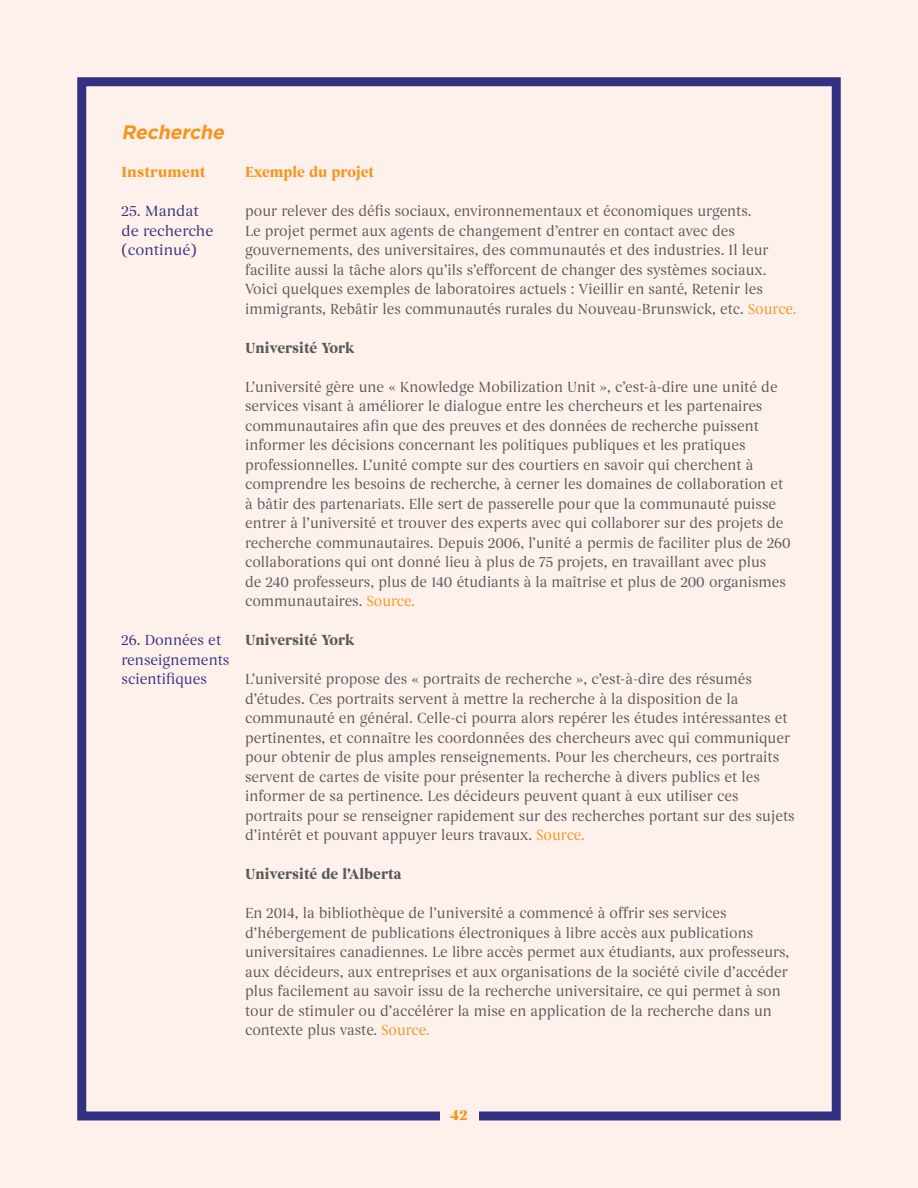
<style>
.page{position:relative;width:918px;height:1188px;background:#fef1eb}
.page>*{position:absolute;margin:0;border:0;box-sizing:border-box;transform-origin:0 0}
.t1{font:italic 700 19.5px "Gotham";color:#f7941e}
.t2{font:15px/19.5px "Begum";color:#58595b;scale:.95 1}
.t3{font:700 15px "Begum";color:#58595b;scale:.95 1}
.t4{font:15px/19.5px "Begum";color:#333181;scale:.96 1}
.t5{font:15px/19.5px "Begum";color:#333181}
.t6{font:700 15px "Begum";color:#f7941e;scale:.95 1}
.t7{font:700 15px "Begum";color:#f7941e}
.s1{color:#f7941e}
</style>
<div class="page">
<div style="left:77px;top:77px;width:764px;height:1043px;border:9px solid #333181"></div>
<div style="left:440px;top:1096px;width:39px;height:39px;background:#fef1eb"></div>
<h1 class="t1" style="left:122px;top:121px;width:108px">Recherche</h1>
<p class="t7" style="left:122px;top:163px;width:86px">Instrument</p>
<p class="t5" style="left:122px;top:202px;width:93px">25. Mandat de recherche (continué)</p>
<p class="t4" style="left:122px;top:631px;width:114px">26. Données et renseignements scientifiques</p>
<p class="t6" style="left:245px;top:163px;width:137px">Exemple du projet</p>
<p class="t2" style="left:245px;top:202px;width:582px">pour relever des défis sociaux, environnementaux et économiques urgents.<br>Le projet permet aux agents de changement d’entrer en contact avec des gouvernements, des universitaires, des communautés et des industries. Il leur facilite aussi la tâche alors qu’ils s’efforcent de changer des systèmes sociaux.<br>Voici quelques exemples de laboratoires actuels : Vieillir en santé, Retenir les immigrants, Rebâtir les communautés rurales du Nouveau-Brunswick, etc. <span class="s1">Source.</span></p>
<p class="t3" style="left:245px;top:338px;width:117px">Université York</p>
<p class="t2" style="left:245px;top:377px;width:576px">L’université gère une « Knowledge Mobilization Unit », c’est-à-dire une unité de services visant à améliorer le dialogue entre les chercheurs et les partenaires communautaires afin que des preuves et des données de recherche puissent informer les décisions concernant les politiques publiques et les pratiques professionnelles. L’unité compte sur des courtiers en savoir qui cherchent à comprendre les besoins de recherche, à cerner les domaines de collaboration et à bâtir des partenariats. Elle sert de passerelle pour que la communauté puisse entrer à l’université et trouver des experts avec qui collaborer sur des projets de recherche communautaires. Depuis 2006, l’unité a permis de faciliter plus de 260 collaborations qui ont donné lieu à plus de 75 projets, en travaillant avec plus<br>de 240 professeurs, plus de 140 étudiants à la maîtrise et plus de 200 organismes communautaires. <span class="s1">Source.</span></p>
<p class="t3" style="left:245px;top:631px;width:117px">Université York</p>
<p class="t2" style="left:245px;top:670px;width:580px">L’université propose des « portraits de recherche », c’est-à-dire des résumés d’études. Ces portraits servent à mettre la recherche à la disposition de la communauté en général. Celle-ci pourra alors repérer les études intéressantes et pertinentes, et connaître les coordonnées des chercheurs avec qui communiquer pour obtenir de plus amples renseignements. Pour les chercheurs, ces portraits servent de cartes de visite pour présenter la recherche à divers publics et les informer de sa pertinence. Les décideurs peuvent quant à eux utiliser ces portraits pour se renseigner rapidement sur des recherches portant sur des sujets d’intérêt et pouvant appuyer leurs travaux. <span class="s1">Source.</span></p>
<p class="t3" style="left:245px;top:865px;width:166px">Université de l’Alberta</p>
<p class="t2" style="left:245px;top:904px;width:574px">En 2014, la bibliothèque de l’université a commencé à offrir ses services d’hébergement de publications électroniques à libre accès aux publications universitaires canadiennes. Le libre accès permet aux étudiants, aux professeurs, aux décideurs, aux entreprises et aux organisations de la société civile d’accéder plus facilement au savoir issu de la recherche universitaire, ce qui permet à son tour de stimuler ou d’accélérer la mise en application de la recherche dans un contexte plus vaste. <span class="s1">Source.</span></p>
<p class="t7" style="left:450px;top:1106px;width:19px">42</p>
</div>
